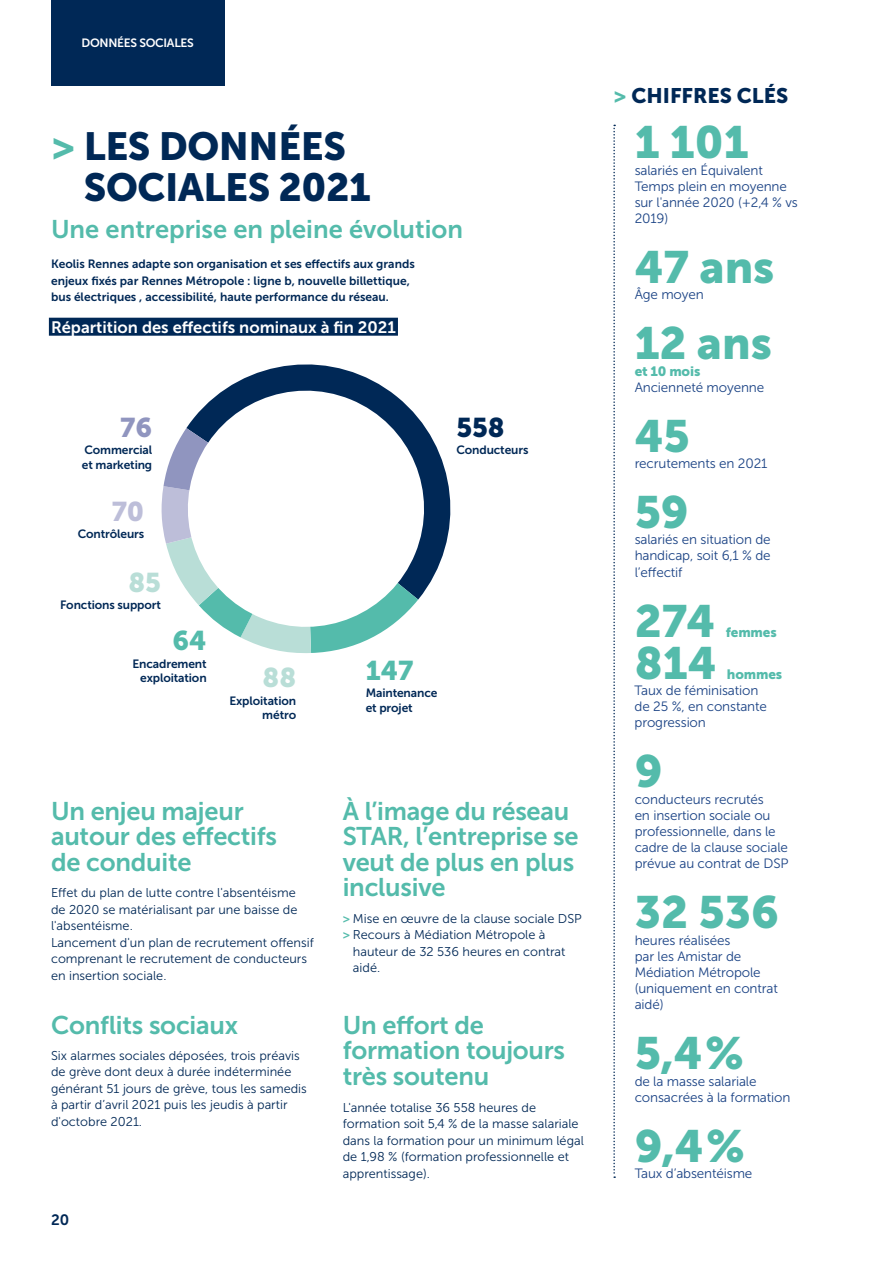
<style>
.page{position:relative;width:893px;height:1263px;background:#fff}
.page>*{position:absolute;margin:0;border:0;box-sizing:border-box;transform-origin:0 0}
.t1{font:45px "Museo Sans 900";color:#54bbab}
.t2{font:39px/40.5px "Museo Sans 900";letter-spacing:-.01em;color:#002856}
.t3{font:27px "Museo Sans 900";color:#54bbab}
.t4{font:27px "Museo Sans 900";color:#b9ded7}
.t5{font:27px "Museo Sans 900";color:#002856}
.t6{font:27px "Museo Sans 900";color:#9095bf}
.t7{font:27px "Museo Sans 900";color:#bdbed9}
.t8{font:25.5px/25.5px "Museo Sans 700";letter-spacing:-.01em;color:#54bbab}
.t9{font:21px "Museo Sans 900";color:#002856}
.t10{font:16.5px "Museo Sans 700";color:#fff}
.t11{font:15px "Museo Sans 700";color:#002856}
.t12{font:13.5px/16.2px "Museo Sans 300";letter-spacing:-.01em;color:#1b4385}
.t13{font:13.5px "Museo Sans 900";letter-spacing:-.01em;color:#54bbab}
.t14{font:12.75px/16.5px "Museo Sans 300";color:#002856}
.t15{font:12px/14.4px "Museo Sans 700";color:#002856}
.t16{font:12px "Museo Sans 700";letter-spacing:-.025em;color:#fff}
.s1{color:#54bbab}
.s2{font-family:"Museo Sans 700";color:#54bbab}
</style>
<div class="page">
<svg style="left:252px;top:364px;width:199px;height:198px"></svg>
<svg style="left:161px;top:455px;width:199px;height:198px"></svg>
<div style="left:49px;top:318px;width:349px;height:18px;background:#002856"></div>
<svg style="left:172px;top:375px;width:268px;height:268px"></svg>
<svg style="left:613px;top:125px;width:2px;height:1053px"></svg>
<div style="left:51px;top:0;width:173px;height:85px;background:#002856"></div>
<p class="t16" style="left:82px;top:36px;width:114px">DONNÉES SOCIALES</p>
<h2 class="t2" style="left:84px;top:126px;width:289px;text-indent:-33px"><span class="s1">&gt;</span> LES DONNÉES<br>SOCIALES 2021</h2>
<h3 class="t8" style="left:51px;top:216px;width:414px">Une entreprise en pleine évolution</h3>
<p class="t15" style="left:51px;top:256px;width:365px;line-height:16.5px">Keolis Rennes adapte son organisation et ses effectifs aux grands enjeux fixés par Rennes Métropole : ligne b, nouvelle billettique, bus électriques , accessibilité, haute performance du réseau.</p>
<p class="t10" style="left:51px;top:318px;width:346px">Répartition des effectifs nominaux à fin 2021</p>
<h3 class="t6" style="left:120px;top:412px;width:34px">76</h3>
<p class="t15" style="left:82px;top:443px;width:72px">Commercial et marketing</p>
<h3 class="t7" style="left:112px;top:496px;width:34px">70</h3>
<p class="t15" style="left:78px;top:527px;width:68px">Contrôleurs</p>
<h3 class="t4" style="left:128px;top:567px;width:34px">85</h3>
<p class="t15" style="left:60px;top:598px;width:102px">Fonctions support</p>
<h3 class="t3" style="left:173px;top:626px;width:36px">64</h3>
<p class="t15" style="left:133px;top:656px;width:76px;text-align:right">Encadrement exploitation</p>
<h3 class="t4" style="left:263px;top:663px;width:35px">88</h3>
<p class="t15" style="left:229px;top:693px;width:68px;text-align:right">Exploitation métro</p>
<h3 class="t5" style="left:456px;top:412px;width:50px">558</h3>
<p class="t15" style="left:456px;top:443px;width:74px">Conducteurs</p>
<h3 class="t3" style="left:366px;top:655px;width:49px">147</h3>
<p class="t15" style="left:366px;top:686px;width:73px">Maintenance et projet</p>
<h3 class="t8" style="left:51px;top:798px;width:227px">Un enjeu majeur autour des effectifs de conduite</h3>
<p class="t14" style="left:51px;top:885px;width:264px">Effet du plan de lutte contre l'absentéisme<br>de 2020 se matérialisant par une baisse de l'absentéisme.<br>Lancement d'un plan de recrutement offensif comprenant le recrutement de conducteurs en insertion sociale.</p>
<h3 class="t8" style="left:51px;top:1012px;width:189px">Conflits sociaux</h3>
<p class="t14" style="left:51px;top:1047px;width:257px">Six alarmes sociales déposées, trois préavis de grève dont deux à durée indéterminée générant 51 jours de grève, tous les samedis à partir d’avril 2021 puis les jeudis à partir d'octobre 2021.</p>
<p class="t11" style="left:51px;top:1211px;width:20px">20</p>
<h3 class="t8" style="left:343px;top:798px;width:237px">À l’image du réseau<br>STAR, l’entreprise se veut de plus en plus inclusive</h3>
<p class="t14" style="left:343px;top:910px;width:241px"><span class="s2">&gt;</span> Mise en œuvre de la clause sociale DSP <span class="s2">&gt;</span> Recours à Médiation Métropole à</p>
<p class="t14" style="left:353px;top:943px;width:214px">hauteur de 32 536 heures en contrat aidé.</p>
<h3 class="t8" style="left:343px;top:1012px;width:224px">Un effort de formation toujours très soutenu</h3>
<p class="t14" style="left:343px;top:1099px;width:243px">L'année totalise 36 558 heures de formation soit 5,4 % de la masse salariale dans la formation pour un minimum légal de 1,98 % (formation professionnelle et apprentissage).</p>
<h3 class="t9" style="left:613px;top:84px;width:176px"><span class="s1">&gt;</span> CHIFFRES CLÉS</h3>
<h1 class="t1" style="left:635px;top:117px;width:116px">1 101</h1>
<p class="t12" style="left:635px;top:162px;width:165px">salariés en Équivalent<br>Temps plein en moyenne sur l'année 2020 (+2,4 % vs<br>2019)</p>
<h1 class="t1" style="left:635px;top:242px;width:141px">47 ans</h1>
<p class="t12" style="left:635px;top:287px;width:71px">Âge moyen</p>
<h1 class="t1" style="left:635px;top:318px;width:139px">12 ans</h1>
<p class="t13" style="left:635px;top:363px;width:67px">et 10 mois</p>
<p class="t12" style="left:635px;top:379px;width:131px">Ancienneté moyenne</p>
<h1 class="t1" style="left:635px;top:410px;width:57px">45</h1>
<p class="t12" style="left:635px;top:455px;width:134px">recrutements en 2021</p>
<h1 class="t1" style="left:635px;top:487px;width:56px">59</h1>
<p class="t12" style="left:635px;top:532px;width:138px;text-align:justify">salariés en situation de handicap, soit 6,1 % de l’effectif</p>
<h1 class="t1" style="left:635px;top:595px;width:82px">274</h1>
<p class="t13" style="left:726px;top:624px;width:52px">femmes</p>
<h1 class="t1" style="left:635px;top:637px;width:83px">814</h1>
<p class="t13" style="left:727px;top:666px;width:57px">hommes</p>
<p class="t12" style="left:635px;top:682px;width:134px">Taux de féminisation de 25 %, en constante progression</p>
<h1 class="t1" style="left:635px;top:746px;width:29px">9</h1>
<p class="t12" style="left:635px;top:791px;width:155px">conducteurs recrutés<br>en insertion sociale ou professionnelle, dans le cadre de la clause sociale prévue au contrat de DSP</p>
<h1 class="t1" style="left:635px;top:887px;width:146px">32 536</h1>
<p class="t12" style="left:635px;top:932px;width:145px">heures réalisées<br>par les Amistar de<br>Médiation Métropole (uniquement en contrat aidé)</p>
<h1 class="t1" style="left:635px;top:1028px;width:111px">5,4%</h1>
<p class="t12" style="left:635px;top:1073px;width:157px">de la masse salariale consacrées à la formation</p>
<h1 class="t1" style="left:635px;top:1120px;width:112px">9,4%</h1>
<p class="t12" style="left:635px;top:1165px;width:119px">Taux d’absentéisme</p>
</div>
